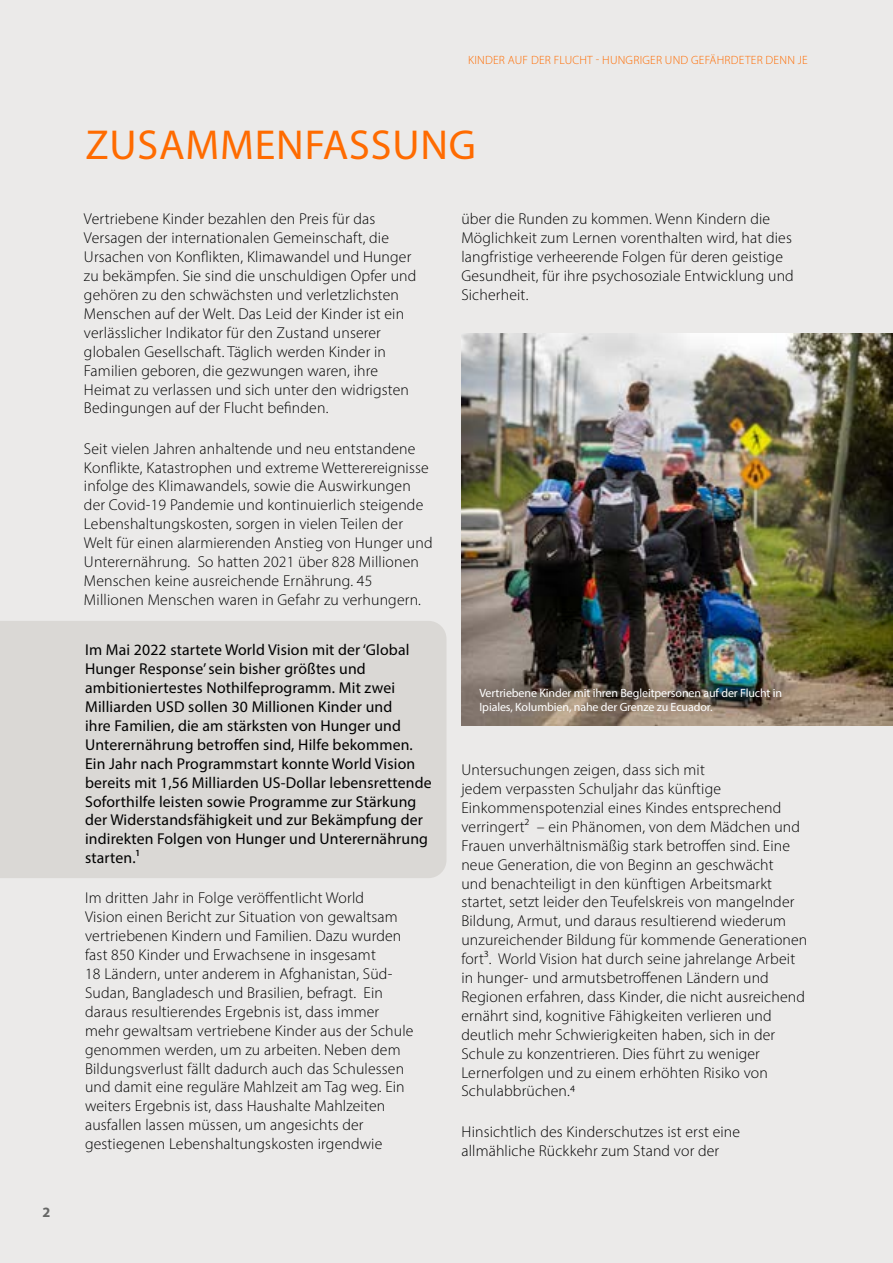
<style>
.page{position:relative;width:893px;height:1263px;background:#ebeae9}
.page>*{position:absolute;margin:0;border:0;box-sizing:border-box;transform-origin:0 0}
.t1{font:42px "Myriad Pro";letter-spacing:.02em;color:#ff6b00}
.t2{font:300 15.75px/18.9px "Myriad Pro";letter-spacing:.01em;color:#000}
.t3{font:15.75px/18.9px "Myriad Pro";letter-spacing:.01em;color:#000}
.t4{font:700 14.25px "Myriad Pro";color:#666766}
.t5{font:12px/14.4px "Myriad Pro";letter-spacing:-.01em;color:#fff}
.t6{font:300 12px "Myriad Pro";letter-spacing:.02em;color:#ff6b00}
</style>
<div class="page">
<div style="left:0;top:621px;width:446px;height:257px;background:#dad8d5"></div>
<img style="left:461px;top:334px;width:432px;height:391px">
<p class="t4" style="left:43px;top:1203px;width:9px">2</p>
<p class="t6" style="left:468px;top:53px;width:341px">KINDER AUF DER FLUCHT - HUNGRIGER UND GEFÄHRDETER DENN JE</p>
<h1 class="t1" style="left:85px;top:119px;width:392px">ZUSAMMENFASSUNG</h1>
<p class="t2" style="left:84px;top:210px;width:334px">Vertriebene Kinder bezahlen den Preis für das Versagen der internationalen Gemeinschaft, die Ursachen von Konflikten, Klimawandel und Hunger zu bekämpfen. Sie sind die unschuldigen Opfer und gehören zu den schwächsten und verletzlichsten Menschen auf der Welt. Das Leid der Kinder ist ein verlässlicher Indikator für den Zustand unserer globalen Gesellschaft. Täglich werden Kinder in Familien geboren, die gezwungen waren, ihre Heimat zu verlassen und sich unter den widrigsten Bedingungen auf der Flucht befinden.</p>
<p class="t2" style="left:84px;top:439px;width:350px">Seit vielen Jahren anhaltende und neu entstandene Konflikte, Katastrophen und extreme Wetterereignisse infolge des Klimawandels, sowie die Auswirkungen der Covid-19 Pandemie und kontinuierlich steigende Lebenshaltungskosten, sorgen in vielen Teilen der Welt für einen alarmierenden Anstieg von Hunger und Unterernährung. So hatten 2021 über 828 Millionen Menschen keine ausreichende Ernährung. 45<br>Millionen Menschen waren in Gefahr zu verhungern.</p>
<p class="t3" style="left:85px;top:640px;width:348px">Im Mai 2022 startete World Vision mit der ‘Global Hunger Response’ sein bisher größtes und ambitioniertestes Nothilfeprogramm. Mit zwei Milliarden USD sollen 30 Millionen Kinder und<br>ihre Familien, die am stärksten von Hunger und Unterernährung betroffen sind, Hilfe bekommen.<br>Ein Jahr nach Programmstart konnte World Vision bereits mit 1,56 Milliarden US-Dollar lebensrettende Soforthilfe leisten sowie Programme zur Stärkung der Widerstandsfähigkeit und zur Bekämpfung der indirekten Folgen von Hunger und Unterernährung starten.1</p>
<p class="t2" style="left:85px;top:888px;width:330px">Im dritten Jahr in Folge veröffentlicht World<br>Vision einen Bericht zur Situation von gewaltsam vertriebenen Kindern und Familien. Dazu wurden fast 850 Kinder und Erwachsene in insgesamt<br>18 Ländern, unter anderem in Afghanistan, Süd-Sudan, Bangladesch und Brasilien, befragt. Ein daraus resultierendes Ergebnis ist, dass immer mehr gewaltsam vertriebene Kinder aus der Schule genommen werden, um zu arbeiten. Neben dem Bildungsverlust fällt dadurch auch das Schulessen und damit eine reguläre Mahlzeit am Tag weg. Ein weiters Ergebnis ist, dass Haushalte Mahlzeiten ausfallen lassen müssen, um angesichts der gestiegenen Lebenshaltungskosten irgendwie</p>
<p class="t2" style="left:461px;top:210px;width:334px">über die Runden zu kommen. Wenn Kindern die Möglichkeit zum Lernen vorenthalten wird, hat dies langfristige verheerende Folgen für deren geistige Gesundheit, für ihre psychosoziale Entwicklung und Sicherheit.</p>
<p class="t5" style="left:479px;top:685px;width:304px">Vertriebene Kinder mit ihren Begleitpersonen auf der Flucht in<br>Ipiales, Kolumbien, nahe der Grenze zu Ecuador.</p>
<p class="t2" style="left:461px;top:760px;width:347px">Untersuchungen zeigen, dass sich mit<br>jedem verpassten Schuljahr das künftige Einkommenspotenzial eines Kindes entsprechend verringert2 – ein Phänomen, von dem Mädchen und Frauen unverhältnismäßig stark betroffen sind. Eine neue Generation, die von Beginn an geschwächt<br>und benachteiligt in den künftigen Arbeitsmarkt startet, setzt leider den Teufelskreis von mangelnder Bildung, Armut, und daraus resultierend wiederum unzureichender Bildung für kommende Generationen fort3. World Vision hat durch seine jahrelange Arbeit in hunger- und armutsbetroffenen Ländern und Regionen erfahren, dass Kinder, die nicht ausreichend ernährt sind, kognitive Fähigkeiten verlieren und deutlich mehr Schwierigkeiten haben, sich in der Schule zu konzentrieren. Dies führt zu weniger Lernerfolgen und zu einem erhöhten Risiko von Schulabbrüchen.4</p>
<p class="t2" style="left:461px;top:1122px;width:280px">Hinsichtlich des Kinderschutzes ist erst eine allmähliche Rückkehr zum Stand vor der</p>
</div>
